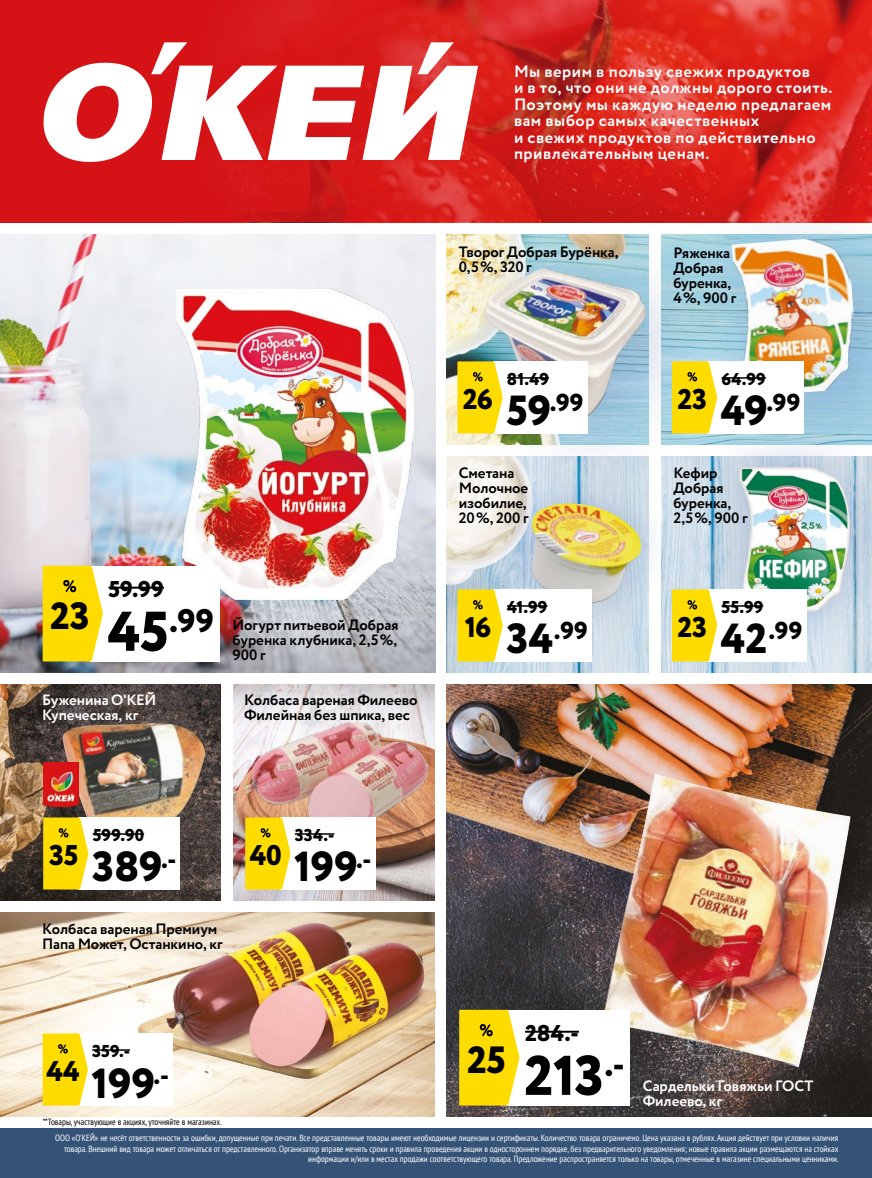
<style>
.page{position:relative;width:872px;height:1178px;background:#fff}
.page>*{position:absolute;margin:0;border:0;box-sizing:border-box;transform-origin:0 0}
.t1{font:800 55.8px "Circe";color:#000}
.t2{font:800 42px "Circe";letter-spacing:-.005em;color:#000}
.t3{font:800 37.95px "Circe";color:#000}
.t4{font:800 32.55px "Circe";color:#000}
.t5{font:800 28.5px "Circe";letter-spacing:-.01em;color:#000}
.t6{font:800 24.45px "Circe";letter-spacing:.01em;color:#000}
.t7{font:800 22.8px "Circe";letter-spacing:.005em;color:#000}
.t8{font:800 17.1px "Circe";letter-spacing:.01em;color:#000}
.t9{font:700 16.5px/16.5px "Circe";letter-spacing:.03em;color:#fff}
.t10{font:700 15px/15px "Circe";letter-spacing:-.005em;color:#000}
.t11{font:700 15px/15px "Circe";letter-spacing:-.005em;color:#fff}
.t12{font:condensed 9px/10.5px "PT Sans";color:#fff;text-align:right}
.t13{font:condensed 9px "PT Sans";color:#000}
.s1{font-size:55.8px}
.s2{font-size:42px}
</style>
<div class="page">
<img style="left:233px;top:684px;width:201px;height:216px">
<img style="left:0;top:912px;width:435px;height:204px">
<img style="left:0;top:234px;width:435px;height:438px">
<img style="left:447px;top:500px;width:201px;height:172px">
<img style="left:661px;top:500px;width:211px;height:172px">
<img style="left:447px;top:684px;width:425px;height:432px">
<div style="left:0;top:1128px;width:872px;height:50px;background:#355377"></div>
<img style="left:176px;top:288px;width:237px;height:312px">
<img style="left:241px;top:717px;width:189px;height:127px">
<div style="left:281px;top:817px;width:95px;height:72px;background:#fff"></div>
<hr style="left:295px;top:833px;width:39px;height:2px;background:#000">
<svg style="left:245px;top:817px;width:45px;height:72px;background:#fada16"></svg>
<div style="left:496px;top:467px;width:181px;height:173px;background:#455ba6;opacity:.3"></div>
<img style="left:519px;top:503px;width:129px;height:111px">
<div style="left:703px;top:429px;width:169px;height:220px;background:#455ba6;opacity:.3"></div>
<img style="left:739px;top:478px;width:111px;height:134px">
<div style="left:493px;top:589px;width:98px;height:72px;background:#fff"></div>
<hr style="left:507px;top:605px;width:40px;height:2px;background:#000">
<svg style="left:457px;top:589px;width:46px;height:72px;background:#fadc1c"></svg>
<div style="left:707px;top:589px;width:99px;height:72px;background:#fff"></div>
<hr style="left:721px;top:605px;width:42px;height:2px;background:#000">
<svg style="left:672px;top:589px;width:45px;height:72px;background:#fbdc17"></svg>
<div style="left:436px;top:220px;width:291px;height:280px;background:#455ba6;opacity:.3"></div>
<img style="left:480px;top:269px;width:166px;height:150px">
<div style="left:683px;top:189px;width:189px;height:289px;background:#455ba6;opacity:.3"></div>
<img style="left:731px;top:235px;width:128px;height:162px">
<div style="left:493px;top:361px;width:94px;height:72px;background:#fff"></div>
<hr style="left:507px;top:377px;width:42px;height:2px;background:#000">
<svg style="left:457px;top:361px;width:45px;height:72px;background:#fada16"></svg>
<div style="left:707px;top:361px;width:97px;height:72px;background:#fff"></div>
<hr style="left:721px;top:377px;width:45px;height:2px;background:#000">
<svg style="left:672px;top:361px;width:45px;height:72px;background:#fbdc17"></svg>
<div style="left:90px;top:566px;width:130px;height:95px;background:#fff"></div>
<hr style="left:109px;top:587px;width:55px;height:2px;background:#000">
<svg style="left:43px;top:566px;width:60px;height:95px;background:#fbdc18"></svg>
<img style="left:138px;top:923px;width:298px;height:156px">
<div style="left:78px;top:1033px;width:94px;height:72px;background:#fff"></div>
<hr style="left:92px;top:1049px;width:38px;height:2px;background:#000">
<svg style="left:43px;top:1033px;width:45px;height:72px;background:#fbdc19"></svg>
<img style="left:601px;top:773px;width:250px;height:294px">
<div style="left:506px;top:1010px;width:124px;height:95px;background:#fff"></div>
<hr style="left:525px;top:1031px;width:54px;height:2px;background:#000">
<svg style="left:459px;top:1010px;width:60px;height:95px;background:#fadb16"></svg>
<img style="left:0;top:684px;width:221px;height:216px">
<img style="left:62px;top:722px;width:143px;height:129px">
<div style="left:79px;top:817px;width:101px;height:72px;background:#fff"></div>
<hr style="left:93px;top:833px;width:51px;height:2px;background:#000">
<svg style="left:43px;top:817px;width:45px;height:72px;background:#f9da15"></svg>
<img style="left:43px;top:762px;width:36px;height:45px">
<img style="left:703px;top:0;width:169px;height:222px">
<svg style="left:0;top:0;width:703px;height:222px;background:#d41f1d"></svg>
<svg style="left:38px;top:42px;width:440px;height:121px"></svg>
<h3 class="t9" style="left:514px;top:64px;width:320px">Мы верим в пользу свежих продуктов<br>и в то, что они не должны дорого стоить.<br>Поэтому мы каждую неделю предлагаем вам выбор самых качественных<br>и свежих продуктов по действительно привлекательным ценам.</h3>
<h3 class="t3" style="left:50px;top:590px;width:41px">23</h3>
<h3 class="t7" style="left:109px;top:573px;width:57px">59.99</h3>
<h3 class="t4" style="left:108px;top:599px;width:108px"><span class="s1">45</span>.99</h3>
<h3 class="t11" style="left:42px;top:693px;width:116px">Буженина О'КЕЙ<br>Купеческая, кг</h3>
<h3 class="t10" style="left:232px;top:618px;width:168px;text-align:justify">Йогурт питьевой Добрая буренка клубника, 2,5%, 900 г</h3>
<h3 class="t10" style="left:244px;top:693px;width:175px">Колбаса вареная Филеево<br>Филейная без шпика, вес</h3>
<h3 class="t10" style="left:459px;top:245px;width:161px">Творог Добрая Бурёнка,<br>0,5%, 320 г</h3>
<h3 class="t5" style="left:463px;top:380px;width:32px">26</h3>
<h3 class="t8" style="left:507px;top:367px;width:44px">81.49</h3>
<h3 class="t6" style="left:506px;top:386px;width:79px"><span class="s2">59</span>.99</h3>
<h3 class="t10" style="left:459px;top:466px;width:71px">Сметана<br>Молочное изобилие,<br>20%, 200 г</h3>
<h3 class="t5" style="left:465px;top:608px;width:28px">16</h3>
<h3 class="t8" style="left:507px;top:595px;width:42px">41.99</h3>
<h3 class="t6" style="left:506px;top:614px;width:83px"><span class="s2">34</span>.99</h3>
<h3 class="t10" style="left:673px;top:246px;width:65px">Ряженка<br>Добрая буренка,<br>4%, 900 г</h3>
<h3 class="t5" style="left:677px;top:380px;width:31px">23</h3>
<h3 class="t8" style="left:721px;top:367px;width:46px">64.99</h3>
<h3 class="t6" style="left:721px;top:386px;width:81px"><span class="s2">49</span>.99</h3>
<h3 class="t10" style="left:673px;top:466px;width:76px">Кефир<br>Добрая буренка,<br>2,5%, 900 г</h3>
<h3 class="t5" style="left:677px;top:608px;width:31px">23</h3>
<h3 class="t8" style="left:721px;top:595px;width:43px">55.99</h3>
<h3 class="t6" style="left:721px;top:614px;width:83px"><span class="s2">42</span>.99</h3>
<h3 class="t8" style="left:93px;top:823px;width:53px">599.90</h3>
<h3 class="t8" style="left:295px;top:823px;width:41px">334.-</h3>
<h3 class="t5" style="left:49px;top:836px;width:30px">35</h3>
<h2 class="t2" style="left:92px;top:838px;width:86px">389<sup>.-</sup></h2>
<h3 class="t5" style="left:250px;top:836px;width:33px">40</h3>
<h2 class="t2" style="left:294px;top:838px;width:79px">199<sup>.-</sup></h2>
<h3 class="t10" style="left:42px;top:922px;width:182px">Колбаса вареная Премиум<br>Папа Может, Останкино, кг</h3>
<h3 class="t5" style="left:47px;top:1052px;width:35px">44</h3>
<h3 class="t8" style="left:92px;top:1039px;width:39px">359.-</h3>
<h2 class="t2" style="left:92px;top:1054px;width:79px">199<sup>.-</sup></h2>
<p class="t13" style="left:43px;top:1116px;width:181px">**Товары, участвующие в акциях, уточняйте в магазинах.</p>
<h3 class="t3" style="left:467px;top:1034px;width:40px">25</h3>
<h3 class="t7" style="left:525px;top:1017px;width:55px">284.-</h3>
<h1 class="t1" style="left:524px;top:1038px;width:102px">213<sup>.-</sup></h1>
<h3 class="t11" style="left:643px;top:1078px;width:172px">Сардельки Говяжьи ГОСТ<br>Филеево, кг</h3>
<p class="t12" style="left:55px;top:1132px;width:785px">ООО «О'КЕЙ» не несёт ответственности за ошибки, допущенные при печати. Все представленные товары имеют необходимые лицензии и сертификаты. Количество товара ограничено. Цена указана в рублях. Акция действует при условии наличия товара. Внешний вид товара может отличаться от представленного. Организатор вправе менять сроки и правила проведения акции в одностороннем порядке, без предварительного уведомления; новые правила акции размещаются на стойках информации и/или в местах продажи соответствующего товара. Предложение распространяется только на товары, отмеченные в магазине специальными ценниками.</p>
</div>
